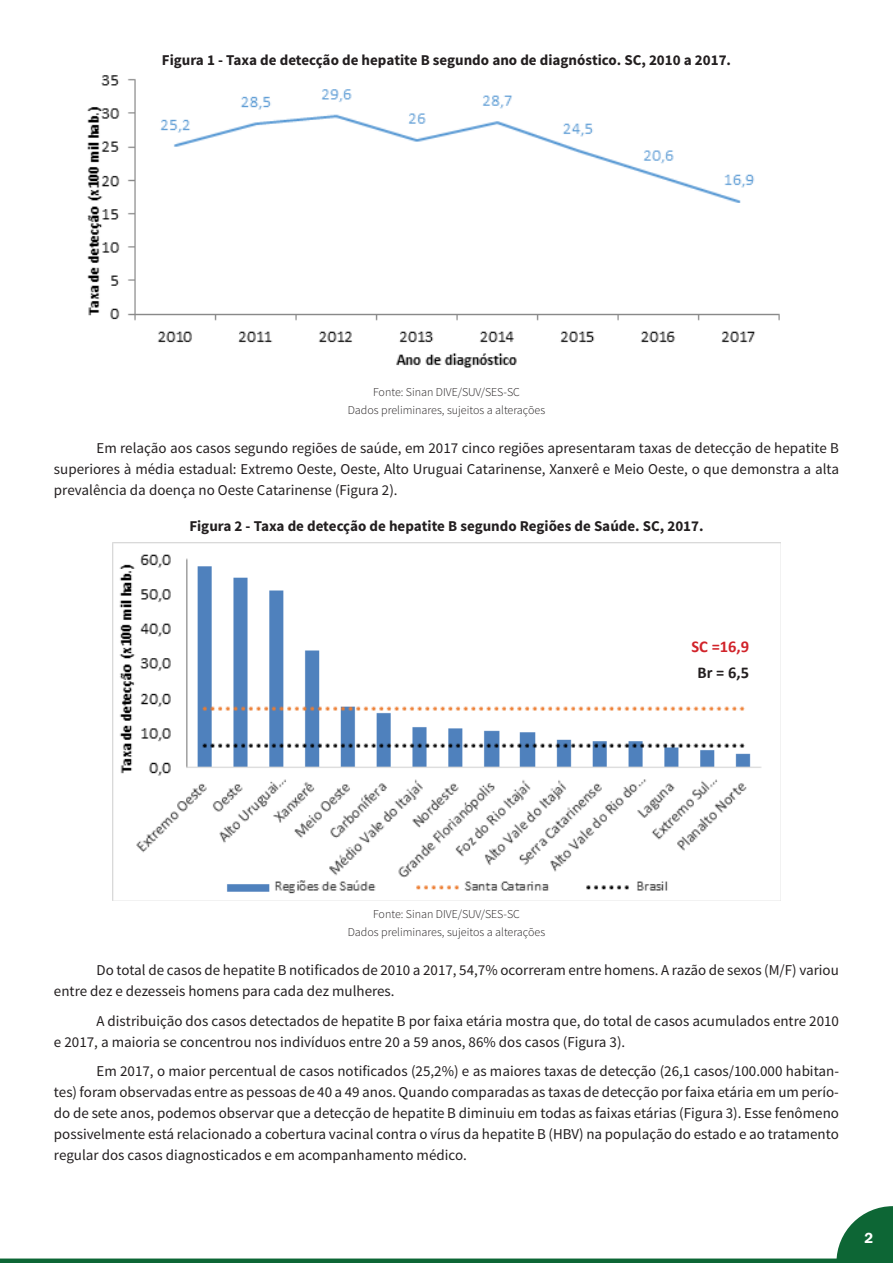
<style>
.page{position:relative;width:893px;height:1263px;background:#fff}
.page>*{position:absolute;margin:0;border:0;box-sizing:border-box;transform-origin:0 0}
.t1{font:700 16.5px "Calibri";color:#d1232a}
.t2{font:700 16.5px "Calibri";color:#231f20}
.t3{font:15px/21px "Source Sans Pro";color:#231f20;text-align:justify}
.t4{font:700 15px "Source Sans Pro";color:#231f20}
.t5{font:600 15px "Franklin Gothic";color:#fff}
.t6{font:300 12px/18px "Source Sans Pro";color:#231f20;text-align:center}
</style>
<div class="page">
<svg style="left:836px;top:1206px;width:57px;height:52px"></svg>
<div style="left:0;top:1258px;width:893px;height:5px;background:#0d6635"></div>
<img style="left:113px;top:543px;width:667px;height:357px">
<img style="left:87px;top:75px;width:693px;height:293px">
<p class="t4" style="left:162px;top:51px;width:571px">Figura 1 - Taxa de detecção de hepatite B segundo ano de diagnóstico. SC, 2010 a 2017.</p>
<p class="t6" style="left:348px;top:383px;width:199px">Fonte: Sinan DIVE/SUV/SES-SC<br>Dados preliminares, sujeitos a alterações</p>
<p class="t3" style="left:54px;top:438px;width:786px;text-indent:43px">Em relação aos casos segundo regiões de saúde, em 2017 cinco regiões apresentaram taxas de detecção de hepatite B superiores à média estadual: Extremo Oeste, Oeste, Alto Uruguai Catarinense, Xanxerê e Meio Oeste, o que demonstra a alta prevalência da doença no Oeste Catarinense (Figura 2).</p>
<p class="t4" style="left:189px;top:516px;width:516px">Figura 2 - Taxa de detecção de hepatite B segundo Regiões de Saúde. SC, 2017.</p>
<p class="t1" style="left:691px;top:635px;width:59px">SC =16,9</p>
<p class="t2" style="left:697px;top:661px;width:53px">Br = 6,5</p>
<p class="t6" style="left:348px;top:905px;width:199px">Fonte: Sinan DIVE/SUV/SES-SC<br>Dados preliminares, sujeitos a alterações</p>
<p class="t3" style="left:54px;top:960px;width:786px;text-indent:43px">Do total de casos de hepatite B notificados de 2010 a 2017, 54,7% ocorreram entre homens. A razão de sexos (M/F) variou entre dez e dezesseis homens para cada dez mulheres.</p>
<p class="t3" style="left:54px;top:1010px;width:787px;text-indent:43px">A distribuição dos casos detectados de hepatite B por faixa etária mostra que, do total de casos acumulados entre 2010 e 2017, a maioria se concentrou nos indivíduos entre 20 a 59 anos, 86% dos casos (Figura 3).</p>
<p class="t3" style="left:54px;top:1061px;width:786px;text-indent:43px">Em 2017, o maior percentual de casos notificados (25,2%) e as maiores taxas de detecção (26,1 casos/100.000 habitan&shy;tes) foram observadas entre as pessoas de 40 a 49 anos. Quando comparadas as taxas de detecção por faixa etária em um perío&shy;do de sete anos, podemos observar que a detecção de hepatite B diminuiu em todas as faixas etárias (Figura 3). Esse fenômeno possivelmente está relacionado a cobertura vacinal contra o vírus da hepatite B (HBV) na população do estado e ao tratamento regular dos casos diagnosticados e em acompanhamento médico.</p>
<p class="t5" style="left:864px;top:1229px;width:10px">2</p>
</div>
